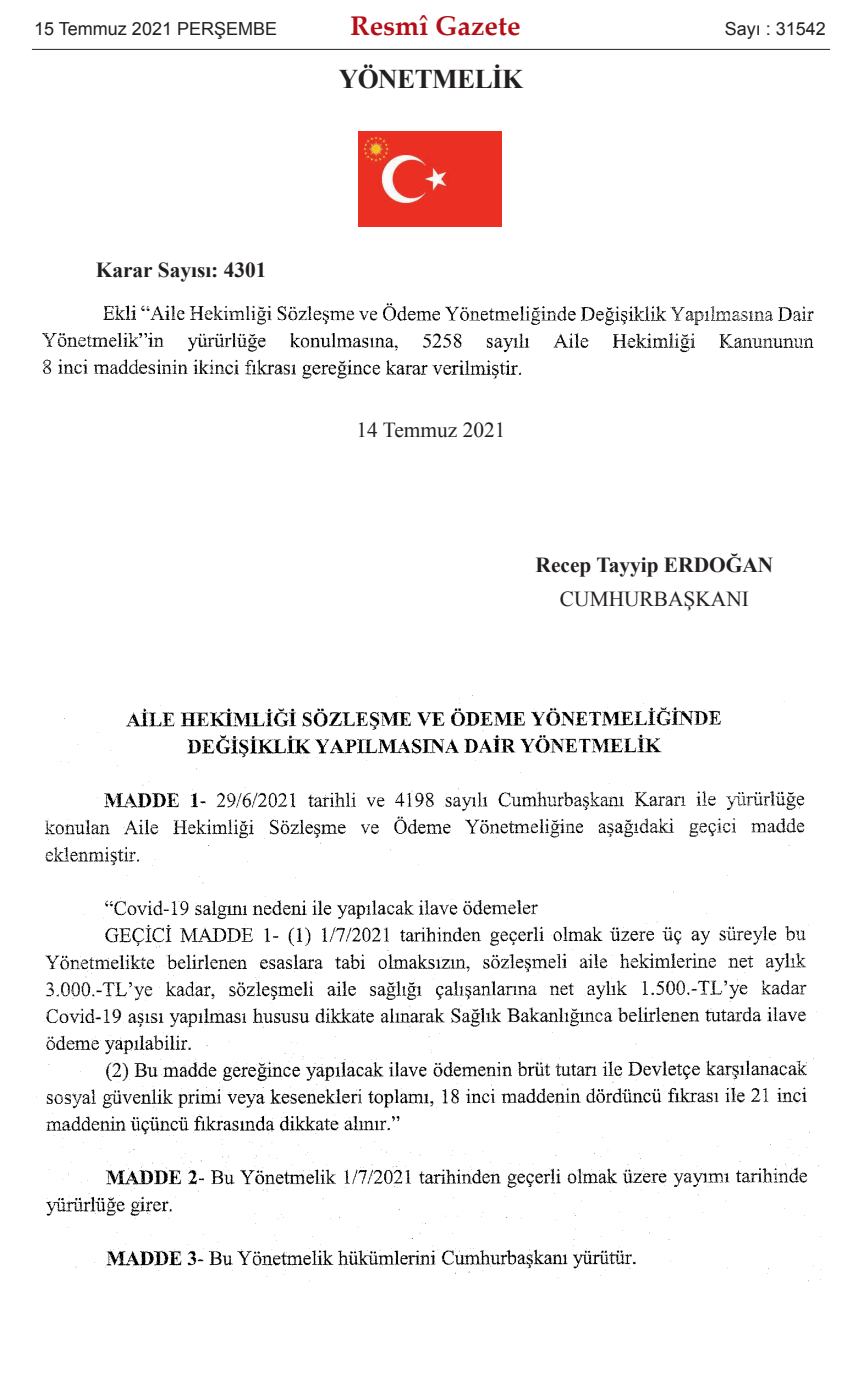
<style>
.page{position:relative;width:862px;height:1391px;background:#fff}
.page>*{position:absolute;margin:0;border:0;box-sizing:border-box;transform-origin:0 0}
.t1{font:700 27px "Palatino Linotype";color:#b40e16}
.t2{font:700 27px "Times New Roman";letter-spacing:-.02em;color:#231f20}
.t3{font:700 21.38px "Times New Roman";color:#231f20}
.t4{font:21.38px "Times New Roman";color:#231f20}
.t5{font:18px "Arial";color:#231f20}
</style>
<div class="page">
<img style="left:358px;top:131px;width:143px;height:96px">
<img style="left:42px;top:303px;width:772px;height:76px">
<img style="left:44px;top:695px;width:777px;height:586px">
<hr style="left:32px;top:49px;width:797px;height:1px;background:#231f20">
<p class="t5" style="left:34px;top:18px;width:244px">15 Temmuz 2021 PERŞEMBE</p>
<p class="t1" style="left:350px;top:15px;width:171px">Resmî Gazete</p>
<p class="t5" style="left:724px;top:18px;width:103px">Sayı : 31542</p>
<p class="t3" style="left:96px;top:258px;width:172px">Karar Sayısı: 4301</p>
<p class="t2" style="left:338px;top:64px;width:186px">YÖNETMELİK</p>
<p class="t4" style="left:356px;top:418px;width:150px">14 Temmuz 2021</p>
<p class="t3" style="left:535px;top:553px;width:239px">Recep Tayyip ERDOĞAN</p>
<p class="t4" style="left:559px;top:586px;width:190px">CUMHURBAŞKANI</p>
</div>
